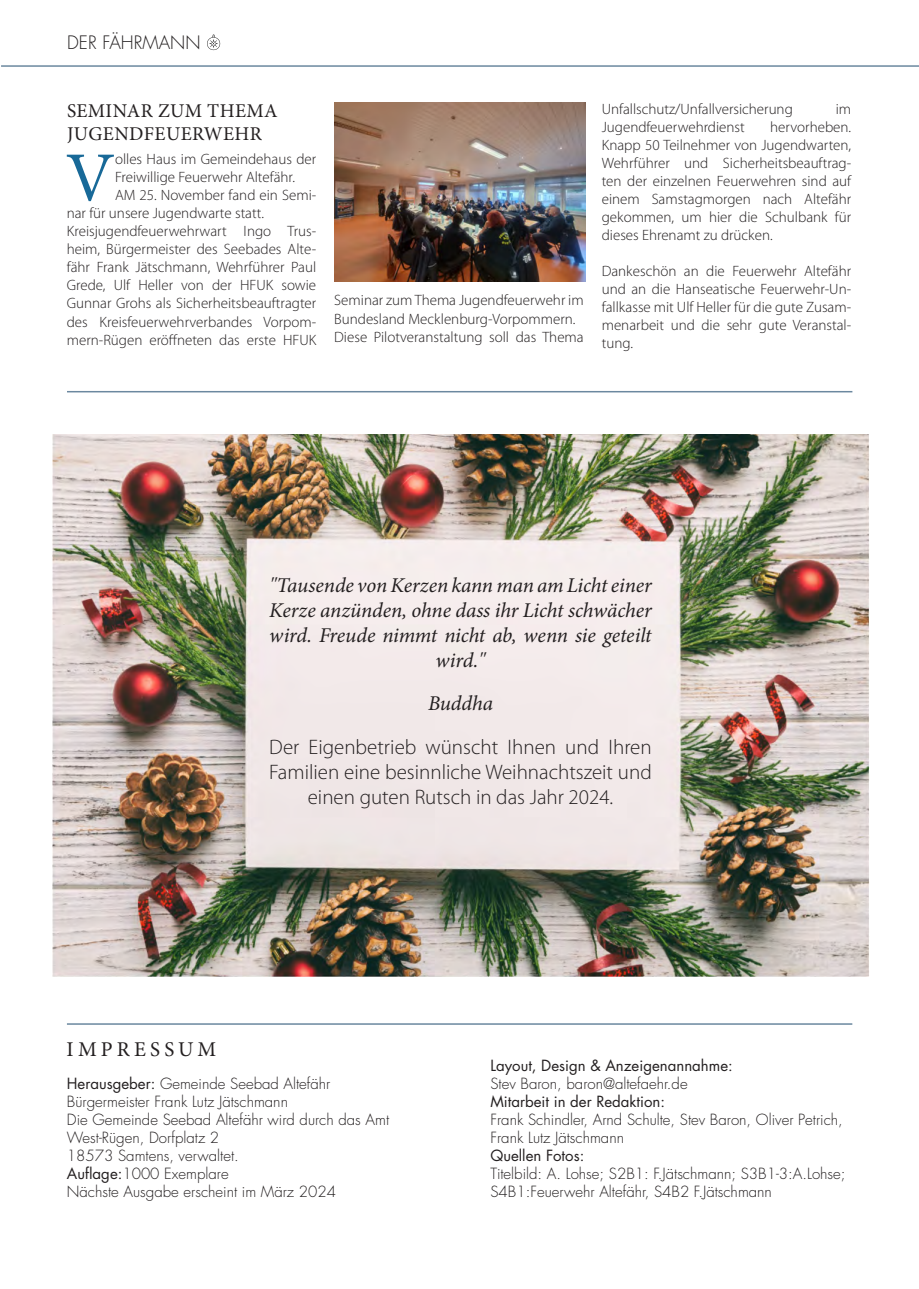
<style>
.page{position:relative;width:919px;height:1289px;background:#fff}
.page>*{position:absolute;margin:0;border:0;box-sizing:border-box;transform-origin:0 0}
.t1{font:70.35px "Minion Pro";color:#186998}
.t2{font:italic 21px/25.2px "Minion Pro";letter-spacing:-.005em;color:#231f20;text-align:center}
.t3{font:300 21px/25.2px "Myriad Pro";color:#231f20;text-align:center}
.t4{font:21px "Minion Pro";letter-spacing:.2em;color:#231f20}
.t5{font:19.5px/23.4px "Minion Pro";letter-spacing:.02em;color:#231f20}
.t6{font:300 18px "Futura Std";color:#231f20}
.t7{font:300 15px/18px "Myriad Pro";color:#231f20;text-align:justify}
.t8{font:300 15px/18px "Futura Std";color:#231f20}
.t9{font:15px "Futura Std";color:#231f20}
.s1{font-weight:400}
</style>
<div class="page">
<hr style="left:67px;top:391px;width:785px;height:1px;background:#6b889f">
<hr style="left:67px;top:1023px;width:785px;height:1px;background:#6b889f">
<hr style="left:1px;top:65px;width:917px;height:2px;background:#6b889f">
<img style="left:207px;top:34px;width:14px;height:17px">
<img style="left:334px;top:103px;width:251px;height:178px">
<img style="left:52px;top:434px;width:816px;height:542px">
<p class="t6" style="left:67px;top:32px;width:135px">DER FÄHRMANN</p>
<h3 class="t5" style="left:67px;top:99px;width:212px">SEMINAR ZUM THEMA<br>JUGENDFEUERWEHR</h3>
<h1 class="t1" style="left:65px;top:131px;width:51px">V</h1>
<p class="t7" style="left:115px;top:150px;width:203px">olles Haus im Gemeindehaus der</p>
<p class="t7" style="left:115px;top:168px;width:181px">Freiwillige Feuerwehr Altefähr.</p>
<p class="t7" style="left:115px;top:186px;width:203px">AM 25. November fand ein Semi-</p>
<p class="t7" style="left:67px;top:204px;width:199px">nar für unsere Jugendwarte statt.</p>
<p class="t7" style="left:67px;top:222px;width:251px">Kreisjugendfeuerwehrwart Ingo Trus-</p>
<p class="t7" style="left:67px;top:240px;width:251px">heim, Bürgermeister des Seebades Alte-</p>
<p class="t7" style="left:67px;top:258px;width:251px">fähr Frank Jätschmann, Wehrführer Paul</p>
<p class="t7" style="left:67px;top:276px;width:251px">Grede, Ulf Heller von der HFUK sowie</p>
<p class="t7" style="left:67px;top:294px;width:251px">Gunnar Grohs als Sicherheitsbeauftragter</p>
<p class="t7" style="left:67px;top:312px;width:251px">des Kreisfeuerwehrverbandes Vorpom-</p>
<p class="t7" style="left:67px;top:330px;width:251px">mern-Rügen eröffneten das erste HFUK</p>
<p class="t7" style="left:334px;top:291px;width:251px;text-align:left">Seminar zum Thema Jugendfeuerwehr im<br>Bundesland Mecklenburg-Vorpommern.<br>Diese Pilotveranstaltung soll das Thema</p>
<p class="t7" style="left:601px;top:100px;width:192px">Unfallschutz/Unfallversicherung</p>
<p class="t7" style="left:835px;top:100px;width:17px">im</p>
<p class="t7" style="left:601px;top:118px;width:145px">Jugendfeuerwehrdienst</p>
<p class="t7" style="left:601px;top:118px;width:251px;text-indent:168px">hervorheben.<br>Knapp 50 Teilnehmer von Jugendwarten, Wehrführer und Sicherheitsbeauftrag&shy;ten der einzelnen Feuerwehren sind auf einem Samstagmorgen nach Altefähr gekommen, um hier die Schulbank für dieses Ehrenamt zu drücken.</p>
<p class="t7" style="left:601px;top:262px;width:251px">Dankeschön an die Feuerwehr Altefähr und an die Hanseatische Feuerwehr-Un&shy;fallkasse mit Ulf Heller für die gute Zusam&shy;menarbeit und die sehr gute Veranstal&shy;tung.</p>
<h2 class="t2" style="left:269px;top:572px;width:384px">"Tausende von Kerzen kann man am Licht einer Kerze anzünden, ohne dass ihr Licht schwächer wird. Freude nimmt nicht ab, wenn sie geteilt wird."</h2>
<h2 class="t2" style="left:428px;top:691px;width:66px">Buddha</h2>
<h2 class="t3" style="left:269px;top:734px;width:384px">Der Eigenbetrieb wünscht Ihnen und Ihren<br>Familien eine besinnliche Weihnachtszeit und einen guten Rutsch in das Jahr 2024.</h2>
<h2 class="t4" style="left:67px;top:1035px;width:151px">IMPRESSUM</h2>
<p class="t8" style="left:67px;top:1075px;width:324px"><span class="s1">Herausgeber:</span> Gemeinde Seebad Altefähr Bürgermeister Frank Lutz Jätschmann<br>Die Gemeinde Seebad Altefähr wird durch das Amt West-Rügen, Dorfplatz 2<br>18573 Samtens, verwaltet.<br><span class="s1">Auflage:</span>1000 Exemplare<br>Nächste Ausgabe erscheint im März 2024</p>
<p class="t9" style="left:490px;top:1056px;width:244px">Layout, Design &amp; Anzeigenannahme:</p>
<p class="t8" style="left:490px;top:1075px;width:199px">Stev Baron, baron@altefaehr.de</p>
<p class="t9" style="left:490px;top:1092px;width:176px">Mitarbeit in der Redaktion:</p>
<p class="t8" style="left:490px;top:1111px;width:354px">Frank Schindler, Arnd Schulte, Stev Baron, Oliver Petrich,<br>Frank Lutz Jätschmann</p>
<p class="t9" style="left:490px;top:1146px;width:95px">Quellen Fotos:</p>
<p class="t8" style="left:490px;top:1165px;width:356px">Titelbild: A. Lohse; S2B1: F.Jätschmann; S3B1-3:A.Lohse;<br>S4B1:Feuerwehr Altefähr, S4B2 F.Jätschmann</p>
</div>
